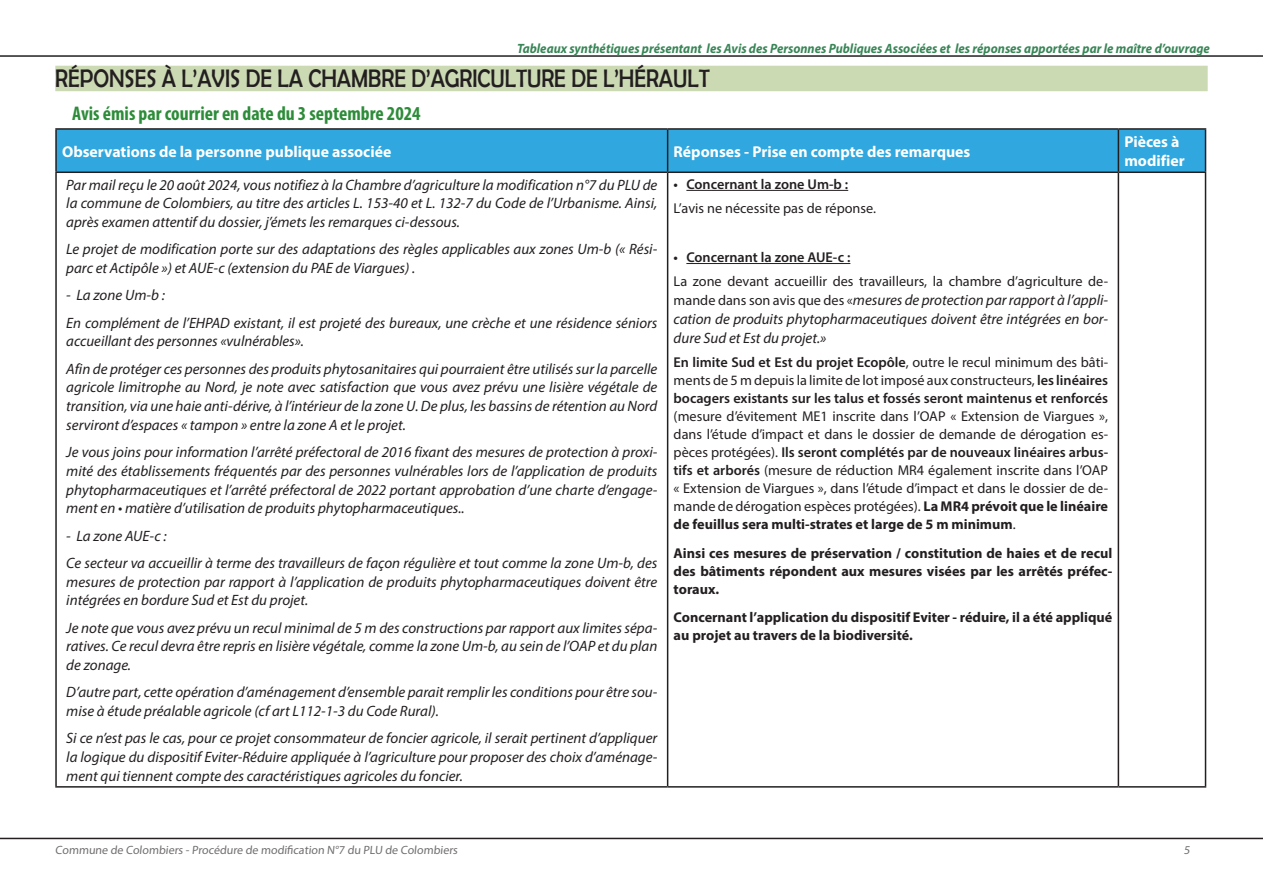
<style>
.page{position:relative;width:1263px;height:893px;background:#fff}
.page>*{position:absolute;margin:0;border:0;box-sizing:border-box;transform-origin:0 0}
.TITRE_1{font:25.5px "Berlin Sans FB";color:#231f20;scale:.85 1}
.TITRE_5{font:700 condensed 19.8px "Myriad Pro";color:#2d8c39}
.corps_de_texte_2_gras_blanc{font:700 15.75px/19.5px "Myriad Pro";color:#fff}
.corps_de_texte_1_italique{font:italic 15px/18.8px "Myriad Pro";color:#231f20;text-align:justify}
.corps_de_texte_1{font:italic 15px/18.8px "Myriad Pro";color:#231f20;text-align:justify}
.corps_de_texte_1-2{font:14.25px/18px "Myriad Pro";color:#231f20;text-align:justify}
.corps_de_texte_1_gras{font:700 14.25px/18px "Myriad Pro";color:#231f20;text-align:justify}
.t1{font:600 14.25px "Myriad Pro";color:#231f20}
.t2{font:italic 700 13.5px "Myriad Pro";color:#398557;scale:.94 1}
.t3{font:12px "Myriad Pro";color:#231f20}
.s1{font-style:normal;font-size:14.25px}
.s2{font-weight:600}
.s3{font-weight:700}
</style>
<div class="page">
<hr style="left:0;top:838px;width:1263px;height:1px;background:#231f20">
<hr style="left:0;top:55px;width:1263px;height:2px;background:#231f20">
<div style="left:55px;top:66px;width:1153px;height:25px;background:#ccdab4"></div>
<div style="left:57px;top:130px;width:1148px;height:42px;background:#30a7de"></div>
<hr style="left:55px;top:128px;width:613px;height:2px;background:#231f20">
<hr style="left:55px;top:130px;width:2px;height:42px;background:#231f20">
<hr style="left:668px;top:128px;width:450px;height:2px;background:#231f20">
<hr style="left:667px;top:130px;width:1px;height:42px;background:#231f20">
<hr style="left:1118px;top:128px;width:88px;height:2px;background:#231f20">
<hr style="left:1118px;top:130px;width:1px;height:42px;background:#231f20">
<hr style="left:1205px;top:130px;width:1px;height:42px;background:#231f20">
<hr style="left:55px;top:172px;width:613px;height:1px;background:#231f20">
<hr style="left:55px;top:173px;width:2px;height:613px;background:#231f20">
<hr style="left:668px;top:172px;width:450px;height:1px;background:#231f20">
<hr style="left:667px;top:173px;width:1px;height:613px;background:#231f20">
<hr style="left:1118px;top:172px;width:88px;height:1px;background:#231f20">
<hr style="left:1118px;top:173px;width:1px;height:613px;background:#231f20">
<hr style="left:1205px;top:173px;width:1px;height:613px;background:#231f20">
<hr style="left:55px;top:786px;width:613px;height:2px;background:#231f20">
<hr style="left:668px;top:786px;width:450px;height:2px;background:#231f20">
<hr style="left:1118px;top:786px;width:88px;height:2px;background:#231f20">
<hr style="left:686px;top:190px;width:162px;height:1px;background:#231f20">
<hr style="left:686px;top:263px;width:164px;height:1px;background:#231f20">
<p class="t2" style="left:517px;top:39px;width:738px">Tableaux synthétiques présentant les Avis des Personnes Publiques Associées et les réponses apportées par le maître d’ouvrage</p>
<p class="TITRE_1" style="left:55px;top:64px;width:772px">RÉPONSES À L’AVIS DE LA CHAMBRE D’AGRICULTURE DE L’HÉRAULT</p>
<p class="TITRE_5" style="left:72px;top:101px;width:350px">Avis émis par courrier en date du 3 septembre 2024</p>
<p class="corps_de_texte_2_gras_blanc" style="left:62px;top:141px;width:331px">Observations de la personne publique associée</p>
<p class="corps_de_texte_2_gras_blanc" style="left:674px;top:141px;width:298px">Réponses - Prise en compte des remarques</p>
<p class="corps_de_texte_2_gras_blanc" style="left:1124px;top:131px;width:62px">Pièces à modifier</p>
<p class="corps_de_texte_1_italique" style="left:66px;top:175px;width:593px">Par mail reçu le 20 août 2024, vous notifiez à la Chambre d’agriculture la modification n°7 du PLU de la commune de Colombiers, au titre des articles L. 153-40 et L. 132-7 du Code de l’Urbanisme. Ainsi, après examen attentif du dossier, j’émets les remarques ci-dessous.</p>
<p class="corps_de_texte_1_italique" style="left:66px;top:240px;width:593px">Le projet de modification porte sur des adaptations des règles applicables aux zones Um-b (« Rési&shy;parc et Actipôle ») et AUE-c (extension du PAE de Viargues) .</p>
<p class="corps_de_texte_1_italique" style="left:66px;top:286px;width:100px">- La zone Um-b :</p>
<p class="corps_de_texte_1_italique" style="left:66px;top:313px;width:593px">En complément de l’EHPAD existant, il est projeté des bureaux, une crèche et une résidence séniors accueillant des personnes «vulnérables».</p>
<p class="corps_de_texte_1_italique" style="left:66px;top:359px;width:593px">Afin de protéger ces personnes des produits phytosanitaires qui pourraient être utilisés sur la parcelle agricole limitrophe au Nord, je note avec satisfaction que vous avez prévu une lisière végétale de transition, via une haie anti-dérive, à l’intérieur de la zone U. De plus, les bassins de rétention au Nord serviront d’espaces « tampon » entre la zone A et le projet.</p>
<p class="corps_de_texte_1_italique" style="left:66px;top:442px;width:593px">Je vous joins pour information l’arrêté préfectoral de 2016 fixant des mesures de protection à proxi&shy;mité des établissements fréquentés par des personnes vulnérables lors de l’application de produits phytopharmaceutiques et l’arrêté préfectoral de 2022 portant approbation d’une charte d’engage&shy;ment en • matière d’utilisation de produits phytopharmaceutiques..</p>
<p class="corps_de_texte_1_italique" style="left:66px;top:526px;width:102px">- La zone AUE-c :</p>
<p class="corps_de_texte_1_italique" style="left:66px;top:553px;width:593px">Ce secteur va accueillir à terme des travailleurs de façon régulière et tout comme la zone Um-b, des mesures de protection par rapport à l’application de produits phytopharmaceutiques doivent être intégrées en bordure Sud et Est du projet.</p>
<p class="corps_de_texte_1_italique" style="left:66px;top:618px;width:593px">Je note que vous avez prévu un recul minimal de 5 m des constructions par rapport aux limites sépa&shy;ratives. Ce recul devra être repris en lisière végétale, comme la zone Um-b, au sein de l’OAP et du plan de zonage.</p>
<p class="corps_de_texte_1_italique" style="left:66px;top:683px;width:593px">D’autre part, cette opération d’aménagement d’ensemble parait remplir les conditions pour être sou&shy;mise à étude préalable agricole (cf art L112-1-3 du Code Rural).</p>
<p class="corps_de_texte_1_italique" style="left:66px;top:729px;width:593px">Si ce n’est pas le cas, pour ce projet consommateur de foncier agricole, il serait pertinent d’appliquer la logique du dispositif Eviter-Réduire appliquée à l’agriculture pour proposer des choix d’aménage&shy;ment qui tiennent compte des caractéristiques agricoles du foncier.</p>
<p class="t1" style="left:674px;top:175px;width:176px">• Concernant la zone Um-b :</p>
<p class="corps_de_texte_1-2" style="left:674px;top:199px;width:204px">L’avis ne nécessite pas de réponse.</p>
<p class="t1" style="left:674px;top:248px;width:178px">• Concernant la zone AUE-c :</p>
<p class="corps_de_texte_1-2" style="left:674px;top:272px;width:436px">La zone devant accueillir des travailleurs, la chambre d’agriculture de-</p>
<p class="corps_de_texte_1" style="left:674px;top:291px;width:436px"><span class="s1">mande dans son avis que des «</span>mesures de protection par rapport à l’appli&shy;cation de produits phytopharmaceutiques doivent être intégrées en bor&shy;dure Sud et Est du projet.»</p>
<p class="corps_de_texte_1-2" style="left:674px;top:353px;width:436px"><span class="s2">En limite Sud et Est du projet Ecopôle</span>, outre le recul minimum des bâti&shy;ments de 5 m depuis la limite de lot imposé aux constructeurs, <span class="s2">les linéaires bocagers existants sur les talus et fossés seront maintenus et renforcés </span>(mesure d’évitement ME1 inscrite dans l’OAP « Extension de Viargues », dans l’étude d’impact et dans le dossier de demande de dérogation es&shy;pèces protégées). <span class="s2">Ils seront complétés par de nouveaux linéaires arbus&shy;tifs et arborés</span> (mesure de réduction MR4 également inscrite dans l’OAP « Extension de Viargues », dans l’étude d’impact et dans le dossier de de&shy;mande de dérogation espèces protégées). <span class="s3">La MR4 prévoit que le linéaire de feuillus sera multi-strates et large de 5 m minimum</span>.</p>
<p class="corps_de_texte_1_gras" style="left:674px;top:543px;width:440px">Ainsi ces mesures de préservation / constitution de haies et de recul des bâtiments répondent aux mesures visées par les arrêtés préfec&shy;toraux.</p>
<p class="corps_de_texte_1_gras" style="left:674px;top:608px;width:440px">Concernant l’application du dispositif Eviter - réduire, il a été appliqué au projet au travers de la biodiversité.</p>
<p class="t3" style="left:55px;top:842px;width:405px">Commune de Colombiers - Procédure de modification N°7 du PLU de Colombiers</p>
<p class="t3" style="left:1184px;top:842px;width:9px">5</p>
</div>
